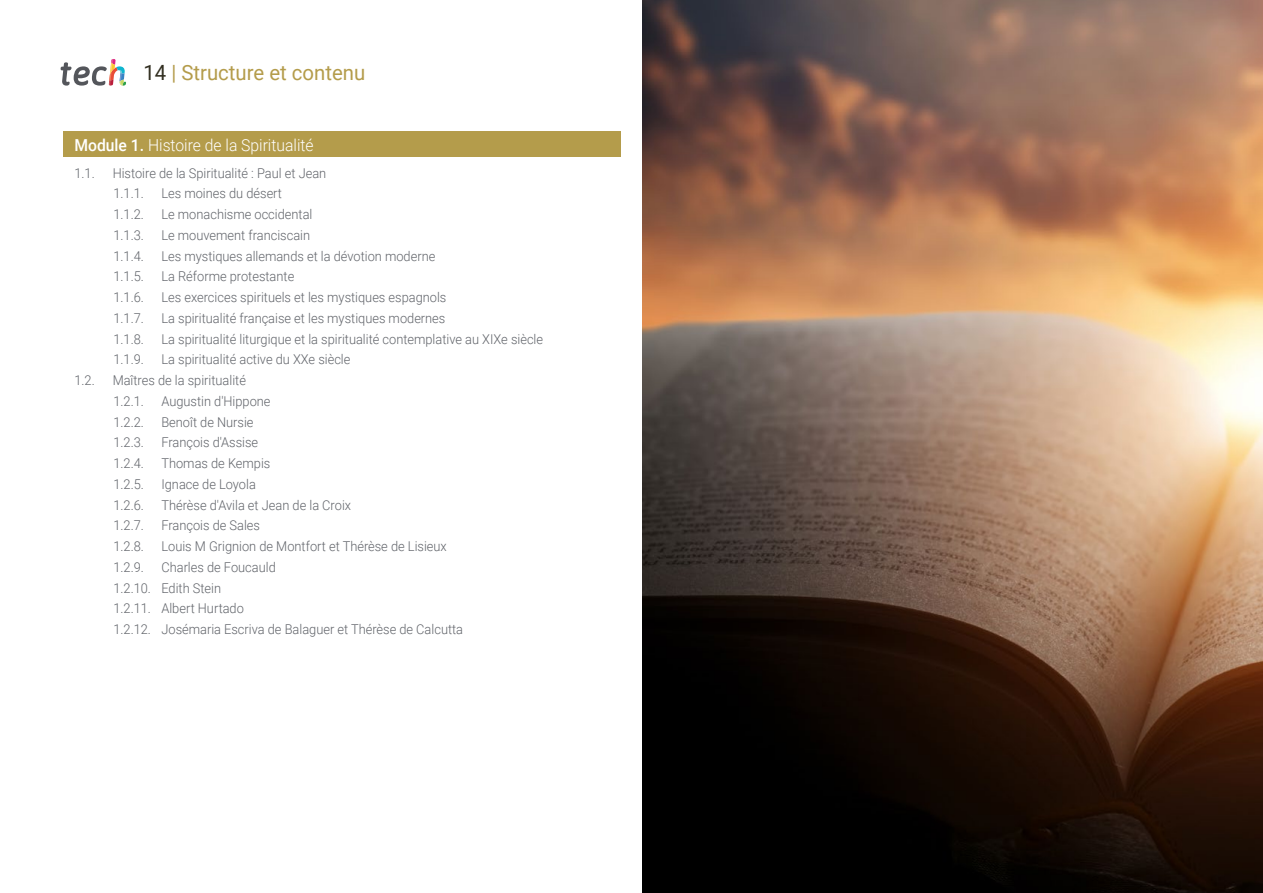
<style>
.page{position:relative;width:1263px;height:893px;background:#fff}
.page>*{position:absolute;margin:0;border:0;box-sizing:border-box;transform-origin:0 0}
.t1{font:21px "Roboto";color:#b49c4b}
.t2{font:300 16.5px "Roboto";color:#fff;scale:.95 1}
.t3{font:300 13.5px/20.7px "Roboto";color:#61646a;scale:.95 1}
.s1{color:#312e20}
.s2{font-weight:500}
</style>
<div class="page">
<img style="left:642px;top:0;width:621px;height:893px">
<svg style="left:61px;top:59px;width:65px;height:27px"></svg>
<div style="left:63px;top:132px;width:558px;height:25px;background:#b49c4b"></div>
<h1 class="t1" style="left:144px;top:57px;width:223px"><span class="s1">14</span> | Structure et contenu</h1>
<p class="t2" style="left:74px;top:133px;width:253px"><span class="s2">Module 1.</span> Histoire de la Spiritualité</p>
<p class="t3" style="left:74px;top:162px;width:23px">1.1.</p>
<p class="t3" style="left:113px;top:162px;width:226px">Histoire de la Spiritualité : Paul et Jean<br>1.1.1.</p>
<p class="t3" style="left:161px;top:183px;width:128px">Les moines du désert</p>
<p class="t3" style="left:113px;top:203px;width:34px">1.1.2.</p>
<p class="t3" style="left:161px;top:203px;width:160px">Le monachisme occidental</p>
<p class="t3" style="left:113px;top:224px;width:34px">1.1.3.</p>
<p class="t3" style="left:161px;top:224px;width:158px">Le mouvement franciscain</p>
<p class="t3" style="left:113px;top:245px;width:34px">1.1.4.</p>
<p class="t3" style="left:161px;top:245px;width:290px">Les mystiques allemands et la dévotion moderne</p>
<p class="t3" style="left:113px;top:266px;width:34px">1.1.5.</p>
<p class="t3" style="left:161px;top:266px;width:141px">La Réforme protestante</p>
<p class="t3" style="left:113px;top:286px;width:34px">1.1.6.</p>
<p class="t3" style="left:161px;top:286px;width:301px">Les exercices spirituels et les mystiques espagnols</p>
<p class="t3" style="left:113px;top:307px;width:34px">1.1.7.</p>
<p class="t3" style="left:161px;top:307px;width:300px">La spiritualité française et les mystiques modernes</p>
<p class="t3" style="left:113px;top:328px;width:34px">1.1.8.</p>
<p class="t3" style="left:161px;top:328px;width:403px">La spiritualité liturgique et la spiritualité contemplative au XIXe siècle</p>
<p class="t3" style="left:113px;top:349px;width:34px">1.1.9.</p>
<p class="t3" style="left:161px;top:349px;width:200px">La spiritualité active du XXe siècle</p>
<p class="t3" style="left:74px;top:369px;width:23px">1.2.</p>
<p class="t3" style="left:113px;top:369px;width:142px">Maîtres de la spiritualité<br>1.2.1.</p>
<p class="t3" style="left:161px;top:390px;width:116px">Augustin d'Hippone</p>
<p class="t3" style="left:113px;top:411px;width:34px">1.2.2.</p>
<p class="t3" style="left:161px;top:411px;width:98px">Benoît de Nursie</p>
<p class="t3" style="left:113px;top:432px;width:34px">1.2.3.</p>
<p class="t3" style="left:161px;top:432px;width:103px">François d'Assise</p>
<p class="t3" style="left:113px;top:452px;width:34px">1.2.4.</p>
<p class="t3" style="left:161px;top:452px;width:116px">Thomas de Kempis</p>
<p class="t3" style="left:113px;top:473px;width:34px">1.2.5.</p>
<p class="t3" style="left:161px;top:473px;width:101px">Ignace de Loyola</p>
<p class="t3" style="left:113px;top:494px;width:34px">1.2.6.</p>
<p class="t3" style="left:161px;top:494px;width:201px">Thérèse d'Avila et Jean de la Croix</p>
<p class="t3" style="left:113px;top:515px;width:34px">1.2.7.</p>
<p class="t3" style="left:161px;top:515px;width:105px">François de Sales</p>
<p class="t3" style="left:113px;top:535px;width:34px">1.2.8.</p>
<p class="t3" style="left:161px;top:535px;width:302px">Louis M Grignion de Montfort et Thérèse de Lisieux</p>
<p class="t3" style="left:113px;top:556px;width:34px">1.2.9.</p>
<p class="t3" style="left:113px;top:556px;width:370px;text-indent:48px">Charles de Foucauld<br>1.2.10. Edith Stein<br>1.2.11. Albert Hurtado<br>1.2.12. Josémaria Escriva de Balaguer et Thérèse de Calcutta</p>
</div>
